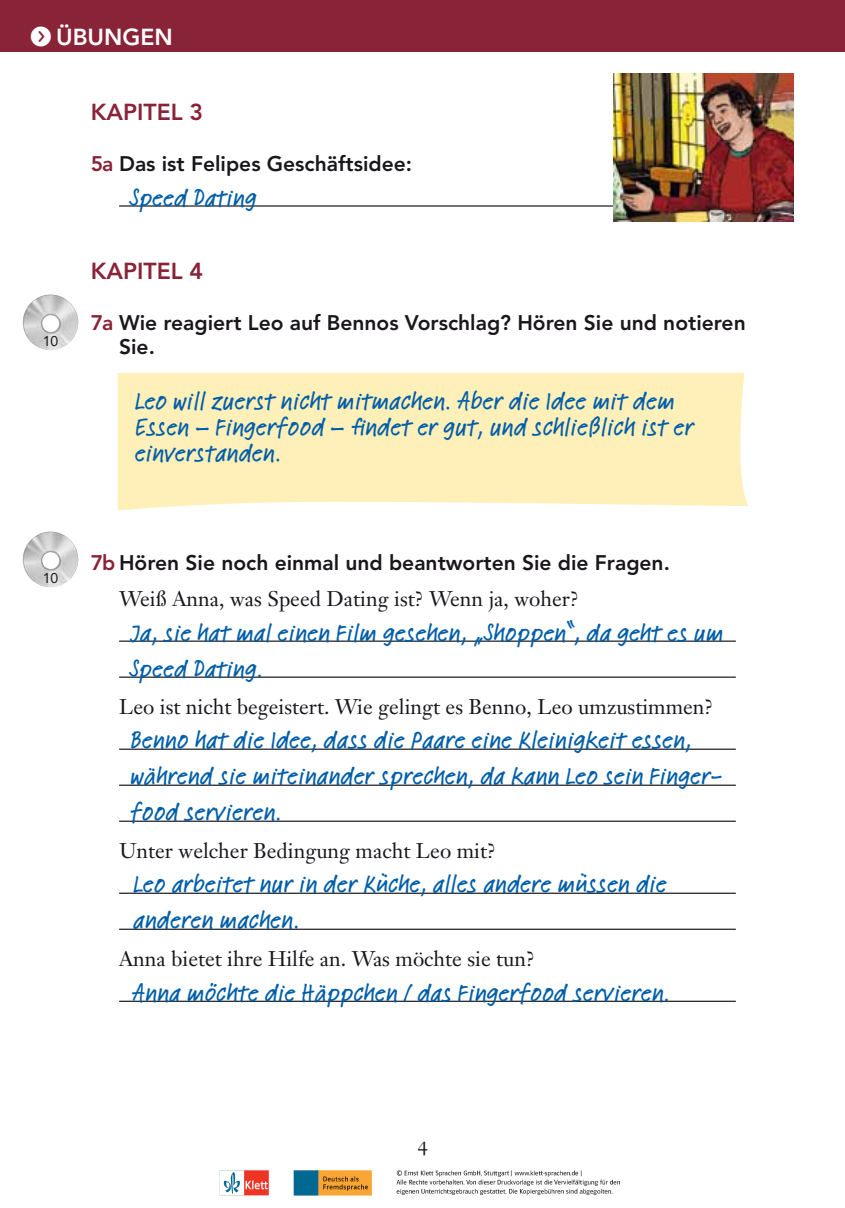
<style>
.page{position:relative;width:845px;height:1208px;background:#fff}
.page>*{position:absolute;margin:0;border:0;box-sizing:border-box;transform-origin:0 0}
.t1{font:500 26px/36px "Linotype Feltpen";color:#005ea8}
.t2{font:800 23px "Avenir";color:#892337}
.t3{font:800 23px "Avenir";color:#fff}
.t4{font:21px "Janson Text";color:#1a171c}
.t5{font:800 21px/24px "Avenir";color:#1a171c}
.t6{font:19px "Janson Text";color:#1a171c}
.t7{font:14px "Avenir";color:#1a171c}
.s1{font-family:"Button Bonus Circle Negative";font-weight:400;font-size:25px}
.s2{color:#892337}
</style>
<div class="page">
<div style="left:0;top:0;width:845px;height:51px;background:#892337"></div>
<hr style="left:119px;top:205px;width:617px;height:2px;background:#1a171c">
<hr style="left:119px;top:640px;width:617px;height:2px;background:#1a171c">
<hr style="left:119px;top:676px;width:617px;height:2px;background:#1a171c">
<hr style="left:119px;top:748px;width:617px;height:2px;background:#1a171c">
<hr style="left:119px;top:784px;width:617px;height:2px;background:#1a171c">
<hr style="left:119px;top:820px;width:617px;height:2px;background:#1a171c">
<hr style="left:119px;top:892px;width:617px;height:2px;background:#1a171c">
<hr style="left:119px;top:928px;width:617px;height:2px;background:#1a171c">
<hr style="left:119px;top:1000px;width:617px;height:2px;background:#1a171c">
<img style="left:22px;top:294px;width:57px;height:56px">
<img style="left:614px;top:74px;width:180px;height:147px">
<div style="left:118px;top:373px;width:631px;height:137px;background:#ffefb9"></div>
<img style="left:22px;top:531px;width:57px;height:57px">
<img style="left:219px;top:1170px;width:401px;height:26px">
<p class="t3" style="left:28px;top:24px;width:146px"><span class="s1">f</span>ÜBUNGEN</p>
<p class="t2" style="left:91px;top:98px;width:114px">KAPITEL 3</p>
<p class="t5" style="left:91px;top:151px;width:323px"><span class="s2">5a</span> Das ist Felipes Geschäftsidee:</p>
<p class="t7" style="left:43px;top:333px;width:17px">10</p>
<p class="t1" style="left:130px;top:179px;width:128px">Speed Dating</p>
<p class="t2" style="left:91px;top:257px;width:114px">KAPITEL 4</p>
<p class="t5" style="left:119px;top:310px;width:628px;text-indent:-28px"><span class="s2">7a</span> Wie reagiert Leo auf Bennos Vorschlag? Hören Sie und notieren<br>Sie.</p>
<p class="t1" style="left:135px;top:386px;width:560px;line-height:26px">Leo will zuerst nicht mitmachen. Aber die Idee mit dem<br>Essen – Fingerfood – findet er gut, und schließlich ist er einverstanden.</p>
<p class="t7" style="left:43px;top:570px;width:17px">10</p>
<p class="t5" style="left:91px;top:550px;width:580px"><span class="s2">7b</span> Hören Sie noch einmal und beantworten Sie die Fragen.</p>
<p class="t4" style="left:119px;top:585px;width:461px">Weiß Anna, was Speed Dating ist? Wenn ja, woher?</p>
<p class="t1" style="left:130px;top:614px;width:595px">Ja, sie hat mal einen Film gesehen, „Shoppen“, da geht es um<br>Speed Dating.</p>
<p class="t4" style="left:119px;top:693px;width:596px">Leo ist nicht begeistert. Wie gelingt es Benno, Leo umzustimmen?</p>
<p class="t1" style="left:130px;top:720px;width:593px">Benno hat die Idee, dass die Paare eine Kleinigkeit essen, während sie miteinander sprechen, da kann Leo sein Finger&shy;food servieren.</p>
<p class="t4" style="left:119px;top:837px;width:378px">Unter welcher Bedingung macht Leo mit?</p>
<p class="t1" style="left:133px;top:865px;width:535px">Leo arbeitet nur in der Küche, alles andere müssen die anderen machen.</p>
<p class="t4" style="left:119px;top:945px;width:417px">Anna bietet ihre Hilfe an. Was möchte sie tun?</p>
<p class="t1" style="left:132px;top:974px;width:539px">Anna möchte die Häppchen / das Fingerfood servieren.</p>
<p class="t6" style="left:418px;top:1135px;width:11px">4</p>
</div>
